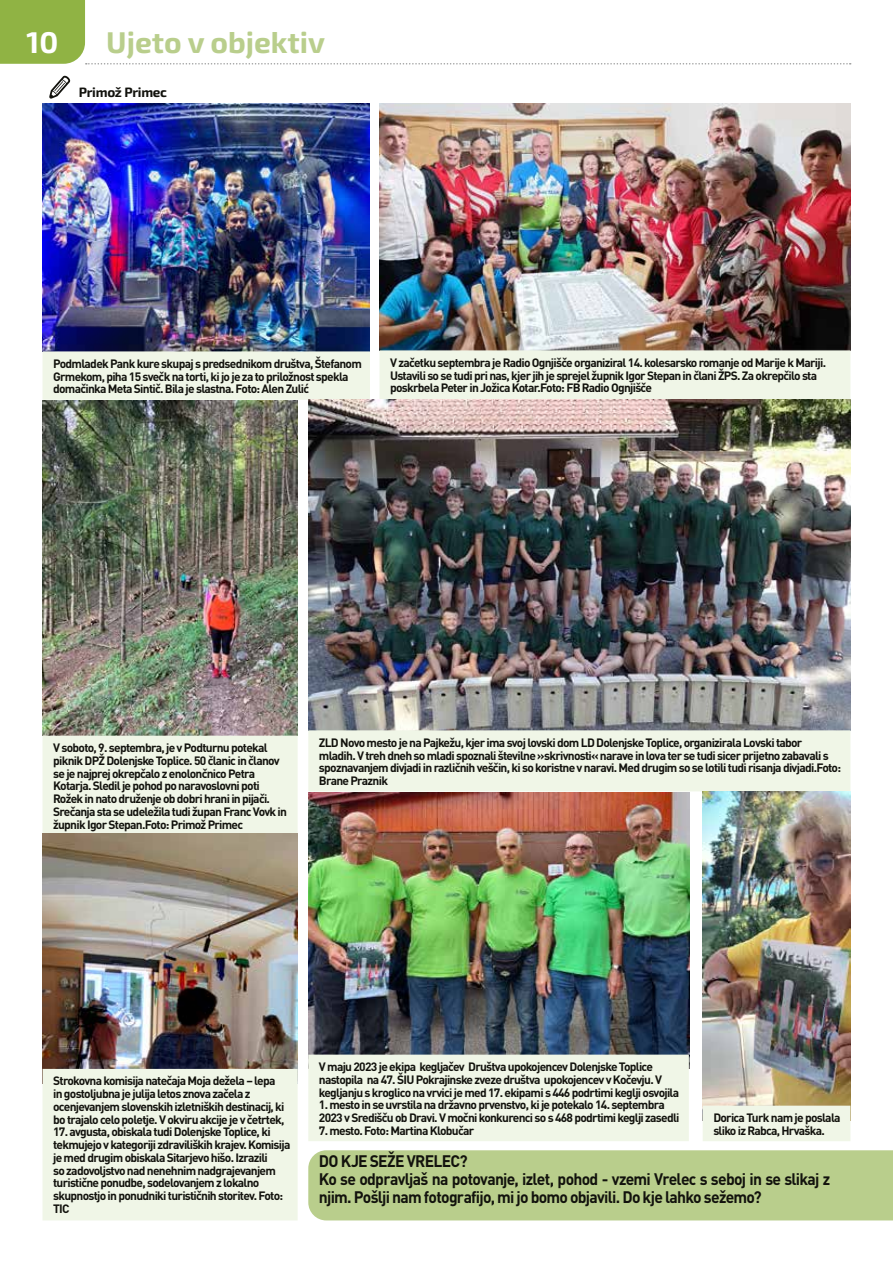
<style>
.page{position:relative;width:893px;height:1263px;background:#fff}
.page>*{position:absolute;margin:0;border:0;box-sizing:border-box;transform-origin:0 0}
.t1{font:700 30px "Exo 2";color:#b9ce8c}
.t2{font:700 30px "Exo 2";color:#fff}
.t3{font:700 16.5px/18px "DIN Pro";letter-spacing:-.045em;color:#12120d;scale:.95 1}
.t4{font:700 13.5px "Exo 2";letter-spacing:-.02em;color:#12120d}
.t5{font:700 12px/12.8px "DIN Pro";letter-spacing:-.06em;color:#12120d}
</style>
<div class="page">
<svg style="left:0;top:0;width:851px;height:65px"></svg>
<svg style="left:49px;top:75px;width:22px;height:24px"></svg>
<img style="left:43px;top:104px;width:327px;height:247px">
<div style="left:43px;top:351px;width:327px;height:49px;background:#f0f6e7"></div>
<img style="left:43px;top:401px;width:255px;height:335px">
<div style="left:43px;top:736px;width:255px;height:99px;background:#f0f6e7"></div>
<img style="left:379px;top:103px;width:471px;height:247px">
<div style="left:379px;top:350px;width:471px;height:50px;background:#f0f6e7"></div>
<img style="left:308px;top:400px;width:542px;height:330px">
<div style="left:308px;top:730px;width:542px;height:61px;background:#f0f6e7"></div>
<img style="left:43px;top:833px;width:255px;height:236px">
<div style="left:43px;top:1069px;width:255px;height:151px;background:#f0f6e7"></div>
<img style="left:308px;top:792px;width:382px;height:276px">
<div style="left:308px;top:1054px;width:381px;height:87px;background:#f0f6e7"></div>
<img style="left:703px;top:792px;width:147px;height:314px">
<div style="left:703px;top:1106px;width:147px;height:35px;background:#f0f6e7"></div>
<div style="left:308px;top:1150px;width:585px;height:70px;background:#b9ce8c"></div>
<h1 class="t2" style="left:27px;top:25px;width:33px">10</h1>
<h1 class="t1" style="left:106px;top:25px;width:220px">Ujeto v objektiv</h1>
<p class="t4" style="left:79px;top:85px;width:90px">Primož Primec</p>
<p class="t5" style="left:53px;top:356px;width:310px">Podmladek Pank kure skupaj s predsednikom društva, Štefanom<br>Grmekom, piha 15 svečk na torti, ki jo je za to priložnost spekla domačinka Meta Sintič. Bila je slastna. Foto: Alen Zulić</p>
<p class="t5" style="left:390px;top:355px;width:437px">V začetku septembra je Radio Ognjišče organiziral 14. kolesarsko romanje od Marije k Mariji.<br>Ustavili so se tudi pri nas, kjer jih je sprejel župnik Igor Stepan in člani ŽPS. Za okrepčilo sta poskrbela Peter in Jožica Kotar.Foto: FB Radio Ognjišče</p>
<p class="t5" style="left:53px;top:740px;width:235px">V soboto, 9. septembra, je v Podturnu potekal piknik DPŽ Dolenjske Toplice. 50 članic in članov se je najprej okrepčalo z enolončnico Petra Kotarja. Sledil je pohod po naravoslovni poti Rožek in nato druženje ob dobri hrani in pijači.<br>Srečanja sta se udeležila tudi župan Franc Vovk in župnik Igor Stepan.Foto: Primož Primec</p>
<p class="t5" style="left:319px;top:735px;width:524px">ZLD Novo mesto je na Pajkežu, kjer ima svoj lovski dom LD Dolenjske Toplice, organizirala Lovski tabor mladih. V treh dneh so mladi spoznali številne »skrivnosti« narave in lova ter se tudi sicer prijetno zabavali s spoznavanjem divjadi in različnih veščin, ki so koristne v naravi. Med drugim so se lotili tudi risanja divjadi.Foto:<br>Brane Praznik</p>
<p class="t5" style="left:53px;top:1073px;width:233px">Strokovna komisija natečaja Moja dežela – lepa in gostoljubna je julija letos znova začela z ocenjevanjem slovenskih izletniških destinacij, ki bo trajalo celo poletje. V okviru akcije je v četrtek,</p>
<p class="t5" style="left:53px;top:1124px;width:239px">17. avgusta, obiskala tudi Dolenjske Toplice, ki tekmujejo v kategoriji zdraviliških krajev. Komisija je med drugim obiskala Sitarjevo hišo. Izrazili<br>so zadovoljstvo nad nenehnim nadgrajevanjem turistične ponudbe, sodelovanjem z lokalno skupnostjo in ponudniki turističnih storitev. Foto:<br>TIC</p>
<p class="t5" style="left:319px;top:1059px;width:362px">V maju 2023 je ekipa kegljačev Društva upokojencev Dolenjske Toplice nastopila na 47. ŠIU Pokrajinske zveze društva upokojencev v Kočevju. V kegljanju s kroglico na vrvici je med 17. ekipami s 446 podrtimi keglji osvojila</p>
<p class="t5" style="left:319px;top:1097px;width:362px">1. mesto in se uvrstila na državno prvenstvo, ki je potekalo 14. septembra<br>2023 v Središču ob Dravi. V močni konkurenci so s 468 podrtimi keglji zasedli</p>
<p class="t5" style="left:319px;top:1122px;width:157px">7. mesto. Foto: Martina Klobučar</p>
<p class="t5" style="left:713px;top:1110px;width:129px">Dorica Turk nam je poslala sliko iz Rabca, Hrvaška.</p>
<h2 class="t3" style="left:319px;top:1150px;width:540px">DO KJE SEŽE VRELEC?<br>Ko se odpravljaš na potovanje, izlet, pohod - vzemi Vrelec s seboj in se slikaj z njim. Pošlji nam fotografijo, mi jo bomo objavili. Do kje lahko sežemo?</h2>
</div>
